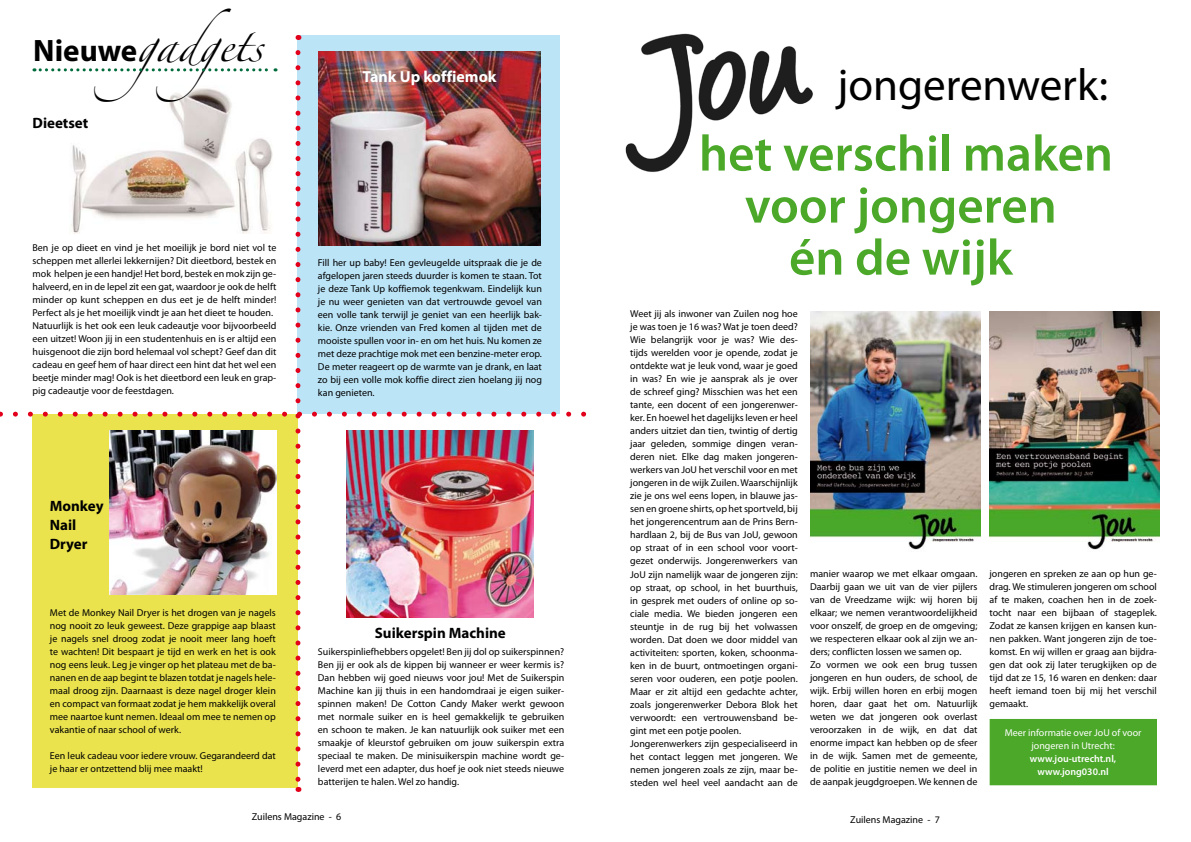
<style>
.page{position:relative;width:1191px;height:842px;background:#fff}
.page>*{position:absolute;margin:0;border:0;box-sizing:border-box;transform-origin:0 0}
.t1{font:600 51px/52px "Myriad Pro";color:#4ba829;text-align:center}
.t2{font:45px "Myriad Pro";color:#000}
.t3{font:31px "Zapfino";color:#000}
.t4{font:700 16px "Myriad Pro";color:#fff}
.t5{font:700 15px/19px "Myriad Pro";color:#000}
.t6{font:10px/13px "Myriad Pro";color:#000}
.t7{font:10px/13px "Myriad Pro";color:#fff;text-align:center}
.t8{font:600 10px/13px "Myriad Pro";color:#fff;text-align:center}
.s1{font-family:"Myriad Pro";font-weight:700}
</style>
<div class="page">
<div style="left:990px;top:719px;width:166px;height:66px;background:#4ba829"></div>
<div style="left:989px;top:719px;width:168px;height:66px;border:1px solid #4ba829"></div>
<img style="left:626px;top:33px;width:187px;height:139px">
<img style="left:989px;top:311px;width:170px;height:239px">
<img style="left:810px;top:311px;width:170px;height:239px">
<div style="left:297px;top:36px;width:262px;height:378px;background:#bce4f7"></div>
<img style="left:0;top:53px;width:587px;height:739px">
<h3 class="t3" style="left:33px;top:32px;width:233px"><span class="s1">Nieuwe</span>gadgets</h3>
<h3 class="t5" style="left:33px;top:113px;width:57px">Dieetset</h3>
<h3 class="t4" style="left:362px;top:66px;width:136px">Tank Up koffiemok</h3>
<p class="t6" style="left:33px;top:241px;width:245px">Ben je op dieet en vind je het moeilijk je bord niet vol te scheppen met allerlei lekkernijen? Dit dieetbord, bestek en mok helpen je een handje! Het bord, bestek en mok zijn ge&shy;halveerd, en in de lepel zit een gat, waardoor je ook de helft minder op kunt scheppen en dus eet je de helft minder!<br>Perfect als je het moeilijk vindt je aan het dieet te houden.<br>Natuurlijk is het ook een leuk cadeautje voor bijvoorbeeld een uitzet! Woon jij in een studentenhuis en is er altijd een huisgenoot die zijn bord helemaal vol schept? Geef dan dit cadeau en geef hem of haar direct een hint dat het wel een beetje minder mag! Ook is het dieetbord een leuk en grap&shy;pig cadeautje voor de feestdagen.</p>
<h3 class="t5" style="left:50px;top:496px;width:55px">Monkey<br>Nail<br>Dryer</h3>
<p class="t6" style="left:50px;top:606px;width:227px;text-align:justify">Met de Monkey Nail Dryer is het drogen van je nagels nog nooit zo leuk geweest. Deze grappige aap blaast je nagels snel droog zodat je nooit meer lang hoeft te wachten! Dit bespaart je tijd en werk en het is ook nog eens leuk. Leg je vinger op het plateau met de ba&shy;nanen en de aap begint te blazen totdat je nagels hele&shy;maal droog zijn. Daarnaast is deze nagel droger klein en compact van formaat zodat je hem makkelijk overal mee naartoe kunt nemen. Ideaal om mee te nemen op vakantie of naar school of werk.</p>
<p class="t6" style="left:50px;top:749px;width:227px">Een leuk cadeau voor iedere vrouw. Gegarandeerd dat je haar er ontzettend blij mee maakt!</p>
<p class="t6" style="left:318px;top:256px;width:225px;text-align:justify">Fill her up baby! Een gevleugelde uitspraak die je de afgelopen jaren steeds duurder is komen te staan. Tot je deze Tank Up koffiemok tegenkwam. Eindelijk kun je nu weer genieten van dat vertrouwde gevoel van een volle tank terwijl je geniet van een heerlijk bak&shy;kie. Onze vrienden van Fred komen al tijden met de mooiste spullen voor in- en om het huis. Nu komen ze met deze prachtige mok met een benzine-meter erop.<br>De meter reageert op de warmte van je drank, en laat zo bij een volle mok koffie direct zien hoelang jij nog kan genieten.</p>
<h3 class="t5" style="left:375px;top:623px;width:132px">Suikerspin Machine</h3>
<p class="t6" style="left:318px;top:645px;width:248px;text-align:justify">Suikerspinliefhebbers opgelet! Ben jij dol op suikerspinnen?<br>Ben jij er ook als de kippen bij wanneer er weer kermis is?<br>Dan hebben wij goed nieuws voor jou! Met de Suikerspin Machine kan jij thuis in een handomdraai je eigen suiker&shy;spinnen maken! De Cotton Candy Maker werkt gewoon met normale suiker en is heel gemakkelijk te gebruiken en schoon te maken. Je kan natuurlijk ook suiker met een smaakje of kleurstof gebruiken om jouw suikerspin extra speciaal te maken. De minisuikerspin machine wordt ge&shy;leverd met een adapter, dus hoef je ook niet steeds nieuwe batterijen te halen. Wel zo handig.</p>
<p class="t6" style="left:252px;top:810px;width:91px">Zuilens Magazine - 6</p>
<h2 class="t2" style="left:837px;top:57px;width:272px">jongerenwerk:</h2>
<h1 class="t1" style="left:699px;top:126px;width:415px">het verschil maken voor jongeren<br>én de wijk</h1>
<p class="t6" style="left:630px;top:307px;width:169px">Weet jij als inwoner van Zuilen nog hoe je was toen je 16 was? Wat je toen deed?<br>Wie belangrijk voor je was? Wie des&shy;tijds werelden voor je opende, zodat je ontdekte wat je leuk vond, waar je goed in was? En wie je aansprak als je over de schreef ging? Misschien was het een tante, een docent of een jongerenwer&shy;ker. En hoewel het dagelijks leven er heel anders uitziet dan tien, twintig of dertig jaar geleden, sommige dingen veran&shy;deren niet. Elke dag maken jongeren&shy;werkers van JoU het verschil voor en met jongeren in de wijk Zuilen. Waarschijnlijk zie je ons wel eens lopen, in blauwe jas&shy;sen en groene shirts, op het sportveld, bij het jongerencentrum aan de Prins Bern&shy;hardlaan 2, bij de Bus van JoU, gewoon op straat of in een school voor voort&shy;gezet onderwijs. Jongerenwerkers van JoU zijn namelijk waar de jongeren zijn: op straat, op school, in het buurthuis, in gesprek met ouders of online op so&shy;ciale media. We bieden jongeren een steuntje in de rug bij het volwassen worden. Dat doen we door middel van activiteiten: sporten, koken, schoonma&shy;ken in de buurt, ontmoetingen organi&shy;seren voor ouderen, een potje poolen.<br>Maar er zit altijd een gedachte achter, zoals jongerenwerker Debora Blok het verwoordt: een vertrouwensband be&shy;gint met een potje poolen.<br>Jongerenwerkers zijn gespecialiseerd in het contact leggen met jongeren. We nemen jongeren zoals ze zijn, maar be&shy;steden wel heel veel aandacht aan de</p>
<p class="t6" style="left:810px;top:567px;width:169px">manier waarop we met elkaar omgaan.<br>Daarbij gaan we uit van de vier pijlers van de Vreedzame wijk: wij horen bij elkaar; we nemen verantwoordelijkheid voor onszelf, de groep en de omgeving; we respecteren elkaar ook al zijn we an&shy;ders; conflicten lossen we samen op.<br>Zo vormen we ook een brug tussen jongeren en hun ouders, de school, de wijk. Erbij willen horen en erbij mogen horen, daar gaat het om. Natuurlijk weten we dat jongeren ook overlast veroorzaken in de wijk, en dat dat enorme impact kan hebben op de sfeer in de wijk. Samen met de gemeente, de politie en justitie nemen we deel in de aanpak jeugdgroepen. We kennen de</p>
<p class="t6" style="left:989px;top:567px;width:169px;text-align:justify">jongeren en spreken ze aan op hun ge&shy;drag. We stimuleren jongeren om school af te maken, coachen hen in de zoek&shy;tocht naar een bijbaan of stageplek.<br>Zodat ze kansen krijgen en kansen kun&shy;nen pakken. Want jongeren zijn de toe&shy;komst. En wij willen er graag aan bijdra&shy;gen dat ook zij later terugkijken op de tijd dat ze 15, 16 waren en denken: daar heeft iemand toen bij mij het verschil gemaakt.</p>
<p class="t6" style="left:850px;top:813px;width:91px">Zuilens Magazine - 7</p>
<p class="t7" style="left:1004px;top:726px;width:138px">Meer informatie over JoU of voor jongeren in Utrecht:</p>
<p class="t8" style="left:1030px;top:751px;width:88px">www.jou-utrecht.nl, www.jong030.nl</p>
</div>
